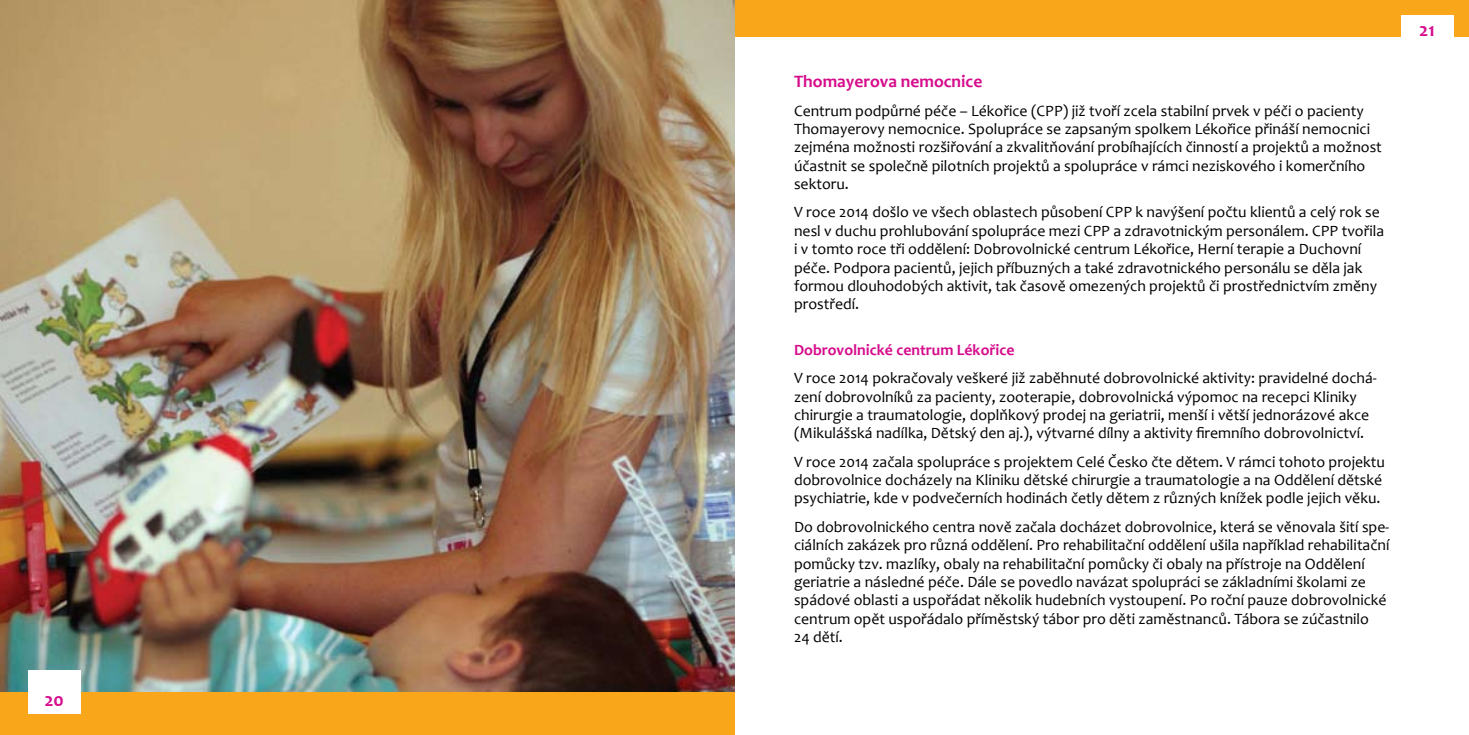
<style>
.page{position:relative;width:1469px;height:735px;background:#fff}
.page>*{position:absolute;margin:0;border:0;box-sizing:border-box;transform-origin:0 0}
.t1{font:700 19.25px "Candara";color:#d60c8c}
.t2{font:700 17.5px "Candara";color:#d60c8c}
.t3{font:15.75px/18.4px "Candara";color:#000}
.t4{font:700 15.75px "Candara";color:#d60c8c}
</style>
<div class="page">
<div style="left:734px;top:0;width:734px;height:36px;background:#faa61a"></div>
<div style="left:1400px;top:15px;width:53px;height:44px;background:#fff"></div>
<img style="left:0;top:0;width:734px;height:691px">
<div style="left:0;top:691px;width:734px;height:43px;background:#faa61a"></div>
<div style="left:28px;top:670px;width:53px;height:43px;background:#fff"></div>
<p class="t1" style="left:44px;top:687px;width:21px">20</p>
<p class="t2" style="left:794px;top:71px;width:190px">Thomayerova nemocnice</p>
<p class="t3" style="left:794px;top:101px;width:589px">Centrum podpůrné péče – Lékořice (CPP) již tvoří zcela stabilní prvek v péči o pacienty Thomayerovy nemocnice. Spolupráce se zapsaným spolkem Lékořice přináší nemocnici zejména možnosti rozšiřování a zkvalitňování probíhajících činností a projektů a možnost účastnit se společně pilotních projektů a spolupráce v rámci neziskového i komerčního sektoru.</p>
<p class="t3" style="left:794px;top:203px;width:591px">V roce 2014 došlo ve všech oblastech působení CPP k navýšení počtu klientů a celý rok se nesl v duchu prohlubování spolupráce mezi CPP a zdravotnickým personálem. CPP tvořila i v tomto roce tři oddělení: Dobrovolnické centrum Lékořice, Herní terapie a Duchovní péče. Podpora pacientů, jejich příbuzných a také zdravotnického personálu se děla jak formou dlouhodobých aktivit, tak časově omezených projektů či prostřednictvím změny prostředí.</p>
<p class="t4" style="left:794px;top:340px;width:222px">Dobrovolnické centrum Lékořice</p>
<p class="t3" style="left:794px;top:368px;width:584px">V roce 2014 pokračovaly veškeré již zaběhnuté dobrovolnické aktivity: pravidelné dochá&shy;zení dobrovolníků za pacienty, zooterapie, dobrovolnická výpomoc na recepci Kliniky chirurgie a traumatologie, doplňkový prodej na geriatrii, menší i větší jednorázové akce (Mikulášská nadílka, Dětský den aj.), výtvarné dílny a aktivity firemního dobrovolnictví.</p>
<p class="t3" style="left:794px;top:452px;width:592px">V roce 2014 začala spolupráce s projektem Celé Česko čte dětem. V rámci tohoto projektu dobrovolnice docházely na Kliniku dětské chirurgie a traumatologie a na Oddělení dětské psychiatrie, kde v podvečerních hodinách četly dětem z různých knížek podle jejich věku.</p>
<p class="t3" style="left:794px;top:517px;width:597px">Do dobrovolnického centra nově začala docházet dobrovolnice, která se věnovala šití spe&shy;ciálních zakázek pro různá oddělení. Pro rehabilitační oddělení ušila například rehabilitační pomůcky tzv. mazlíky, obaly na rehabilitační pomůcky či obaly na přístroje na Oddělení geriatrie a následné péče. Dále se povedlo navázat spolupráci se základními školami ze spádové oblasti a uspořádat několik hudebních vystoupení. Po roční pauze dobrovolnické centrum opět uspořádalo příměstský tábor pro děti zaměstnanců. Tábora se zúčastnilo<br>24 dětí.</p>
<p class="t1" style="left:1419px;top:18px;width:17px">21</p>
</div>
